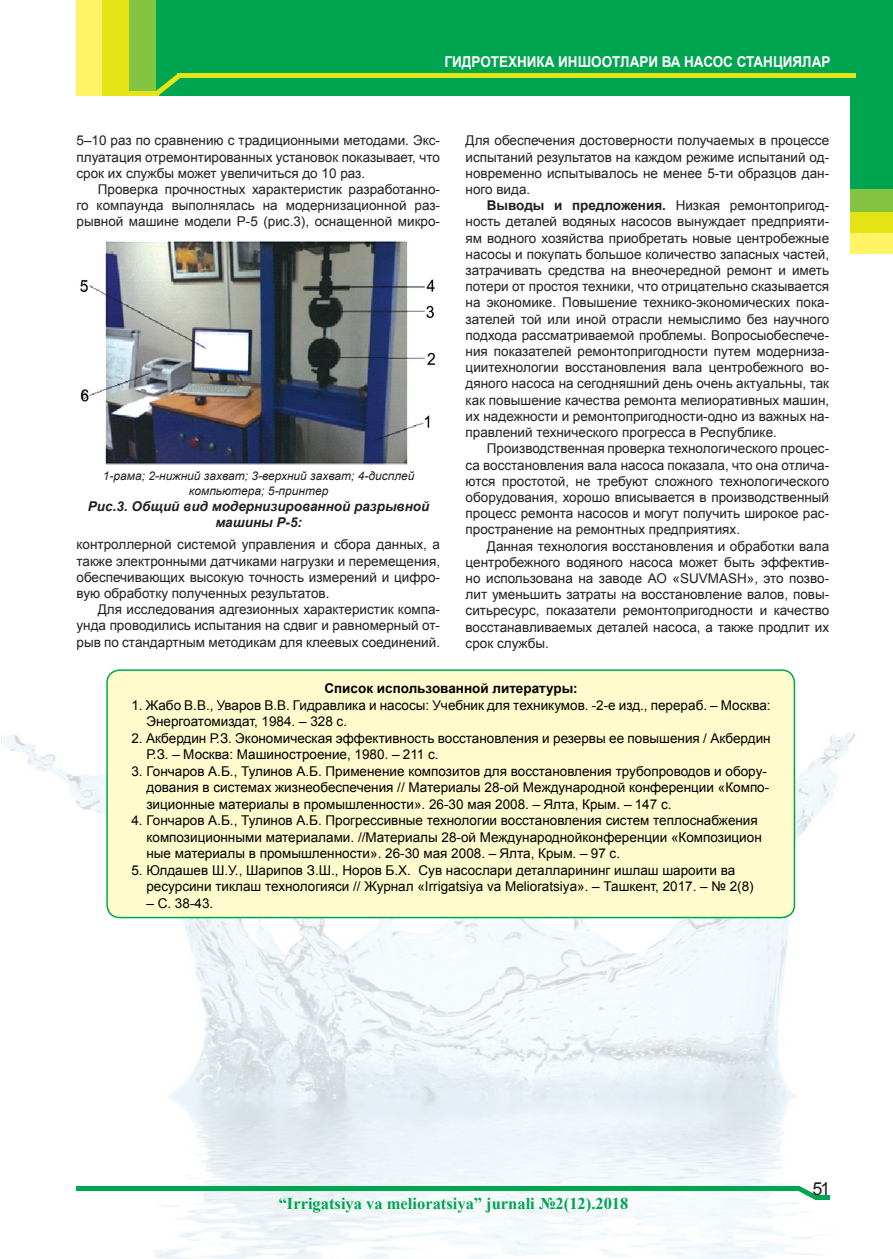
<style>
.page{position:relative;width:893px;height:1259px;background:#fff}
.page>*{position:absolute;margin:0;border:0;box-sizing:border-box;transform-origin:0 0}
.t1{font:18px "Arial";color:#231f20}
.t2{font:700 16.5px "Times New Roman";color:#00a54f}
.OSN{font:700 15px "Arial";color:#fff;scale:.9 1}
.t3{font:13.5px/16.2px "Arial";color:#231f20;text-align:justify}
.t4{font:13.5px "Arial";color:#000}
.t5{font:italic 700 13.5px/16.2px "Arial";color:#231f20;text-align:center}
.t6{font:700 13.5px "Arial";color:#000}
.t7{font:italic 12px "Arial";color:#231f20}
.s1{font-weight:700}
</style>
<div class="page">
<img style="left:1px;top:719px;width:855px;height:540px">
<div style="left:77px;top:0;width:428px;height:96px;background:#fff466"></div>
<div style="left:103px;top:0;width:432px;height:96px;background:#e4e417"></div>
<div style="left:130px;top:0;width:586px;height:96px;background:#84c440"></div>
<div style="left:156px;top:0;width:737px;height:96px;background:#00a54f"></div>
<div style="left:851px;top:159px;width:42px;height:95px;background:#fff466"></div>
<div style="left:851px;top:159px;width:42px;height:73px;background:#e4e417"></div>
<div style="left:851px;top:159px;width:42px;height:53px;background:#84c440"></div>
<div style="left:851px;top:94px;width:42px;height:95px;background:#00a54f"></div>
<hr style="left:178px;top:74px;width:678px;height:4px;background:#e4e417">
<div style="left:129px;top:91px;width:29px;height:5px;background:#e4e417"></div>
<svg style="left:156px;top:74px;width:25px;height:22px"></svg>
<div style="left:76px;top:1186px;width:724px;height:5px;background:#00a54f"></div>
<hr style="left:815px;top:1195px;width:14px;height:4px;background:#00a54f">
<svg style="left:798px;top:1186px;width:19px;height:13px"></svg>
<img style="left:80px;top:241px;width:355px;height:223px">
<div style="left:107px;top:670px;width:687px;height:247px;background:#fffbcc;border-radius:13px"></div>
<div style="left:106px;top:669px;width:689px;height:249px;border:2px solid #00a54f;border-radius:13px"></div>
<p class="OSN" style="left:445px;top:52px;width:430px">ГИДРОТЕХНИКА ИНШООТЛАРИ ВА НАСОС СТАНЦИЯЛАР</p>
<p class="t3" style="left:466px;top:133px;width:365px">Для обеспечения достоверности получаемых в процессе испытаний результатов на каждом режиме испытаний од&shy;новременно испытывалось не менее 5-ти образцов дан&shy;ного вида.</p>
<p class="t3" style="left:466px;top:197px;width:365px;text-indent:21px"><span class="s1">Выводы и предложения.</span> Низкая ремонтопригод&shy;ность деталей водяных насосов вынуждает предприяти&shy;ям водного хозяйства приобретать новые центробежные насосы и покупать большое количество запасных частей, затрачивать средства на внеочередной ремонт и иметь потери от простоя техники, что отрицательно сказывается на экономике. Повышение технико-экономических пока&shy;зателей той или иной отрасли немыслимо без научного подхода рассматриваемой проблемы. Вопросыобеспече&shy;ния показателей ремонтопригодности путем модерниза&shy;циитехнологии восстановления вала центробежного во&shy;дяного насоса на сегодняшний день очень актуальны, так как повышение качества ремонта мелиоративных машин, их надежности и ремонтопригодности-одно из важных на&shy;правлений технического прогресса в Республике.</p>
<p class="t3" style="left:466px;top:440px;width:365px;text-indent:21px">Производственная проверка технологического процес&shy;са восстановления вала насоса показала, что она отлича&shy;ются простотой, не требуют сложного технологического оборудования, хорошо вписывается в производственный процесс ремонта насосов и могут получить широкое рас&shy;пространение на ремонтных предприятиях.</p>
<p class="t3" style="left:466px;top:538px;width:365px;text-indent:21px">Данная технология восстановления и обработки вала центробежного водяного насоса может быть эффектив&shy;но использована на заводе АО «SUVMASH», это позво&shy;лит уменьшить затраты на восстановление валов, повы&shy;ситьресурс, показатели ремонтопригодности и качество восстанавливаемых деталей насоса, а также продлит их срок службы.</p>
<p class="t6" style="left:324px;top:679px;width:255px">Список использованной литературы:</p>
<p class="t4" style="left:131px;top:696px;width:641px">1. Жабо В.В., Уваров В.В. Гидравлика и насосы: Учебник для техникумов. -2-е изд., перераб. – Москва:</p>
<p class="t4" style="left:146px;top:712px;width:202px">Энергоатомиздат, 1984. – 328 с.</p>
<p class="t4" style="left:131px;top:729px;width:641px">2. Акбердин Р.З. Экономическая эффективность восстановления и резервы ее повышения / Акбердин</p>
<p class="t4" style="left:146px;top:745px;width:294px">Р.З. – Москва: Машиностроение, 1980. – 211 с.</p>
<p class="t4" style="left:131px;top:762px;width:637px">3. Гончаров А.Б., Тулинов А.Б. Применение композитов для восстановления трубопроводов и обору-</p>
<p class="t4" style="left:146px;top:778px;width:624px">дования в системах жизнеобеспечения // Материалы 28-ой Международной конференции «Компо-</p>
<p class="t4" style="left:146px;top:795px;width:527px">зиционные материалы в промышленности». 26-30 мая 2008. – Ялта, Крым. – 147 с.</p>
<p class="t4" style="left:131px;top:811px;width:628px">4. Гончаров А.Б., Тулинов А.Б. Прогрессивные технологии восстановления систем теплоснабжения</p>
<p class="t4" style="left:146px;top:828px;width:617px">композиционными материалами. //Материалы 28-ой Международнойконференции «Композицион</p>
<p class="t4" style="left:146px;top:844px;width:475px">ные материалы в промышленности». 26-30 мая 2008. – Ялта, Крым. – 97 с.</p>
<p class="t4" style="left:131px;top:861px;width:605px">5. Юлдашев Ш.У., Шарипов З.Ш., Норов Б.Х. Сув насослари деталларининг ишлаш шароити ва</p>
<p class="t4" style="left:146px;top:877px;width:609px">ресурсини тиклаш технологияси // Журнал «Irrigatsiya va Melioratsiya». – Ташкент, 2017. – № 2(8)</p>
<p class="t4" style="left:146px;top:894px;width:68px">– С. 38-43.</p>
<p class="t3" style="left:77px;top:133px;width:365px">5–10 раз по сравнению с традиционными методами. Экс&shy;плуатация отремонтированных установок показывает, что срок их службы может увеличиться до 10 раз.</p>
<p class="t3" style="left:77px;top:181px;width:365px;text-indent:21px">Проверка прочностных характеристик разработанно&shy;го компаунда выполнялась на модернизационной раз&shy;рывной машине модели Р-5 (рис.3), оснащенной микро-</p>
<p class="t7" style="left:103px;top:468px;width:313px">1-рама; 2-нижний захват; 3-верхний захват; 4-дисплей</p>
<p class="t7" style="left:189px;top:482px;width:141px">компьютера; 5-принтер</p>
<p class="t5" style="left:88px;top:498px;width:343px">Рис.3. Общий вид модернизированной разрывной машины Р-5:</p>
<p class="t3" style="left:77px;top:537px;width:365px">контроллерной системой управления и сбора данных, а также электронными датчиками нагрузки и перемещения, обеспечивающих высокую точность измерений и цифро&shy;вую обработку полученных результатов.</p>
<p class="t3" style="left:77px;top:601px;width:365px;text-indent:21px">Для исследования адгезионных характеристик компа&shy;унда проводились испытания на сдвиг и равномерный от&shy;рыв по стандартным методикам для клеевых соединений.</p>
<p class="t2" style="left:279px;top:1192px;width:351px">“Irrigatsiya va melioratsiya” jurnali №2(12).2018</p>
<p class="t1" style="left:812px;top:1176px;width:19px">51</p>
</div>
